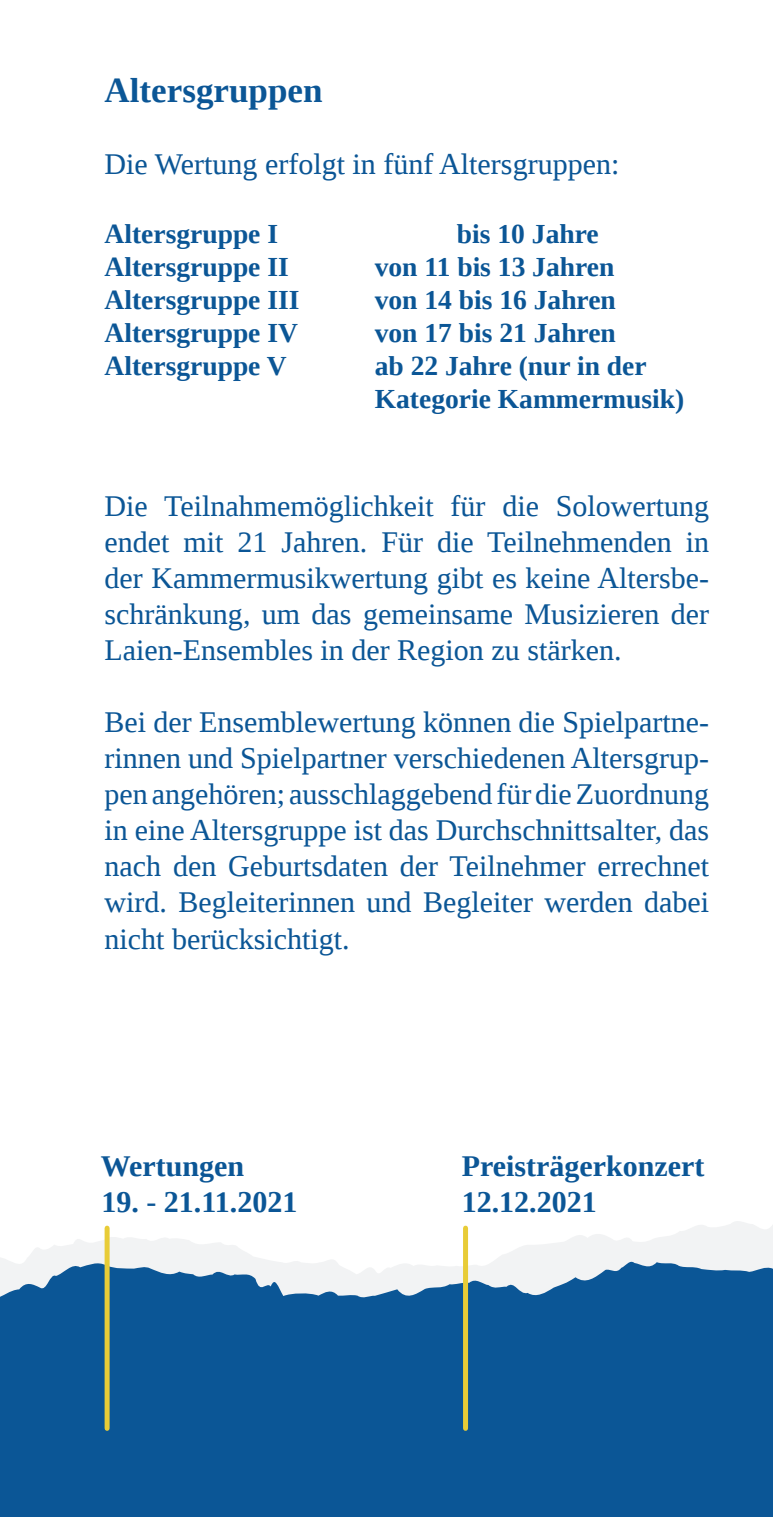
<style>
.page{position:relative;width:773px;height:1517px;background:#fff}
.page>*{position:absolute;margin:0;border:0;box-sizing:border-box;transform-origin:0 0}
.t1{font:700 35px "Liberation Serif";color:#0b5696}
.t2{font:30px/36px "Liberation Serif";color:#0b5696;text-align:justify}
.t3{font:700 30px "Liberation Serif";color:#0b5696}
.t4{font:700 27.5px/33px "Liberation Serif";color:#0b5696}
</style>
<div class="page">
<svg style="left:0;top:1221px;width:772px;height:38px"></svg>
<svg style="left:0;top:1259px;width:772px;height:258px;background:#1d629d"></svg>
<div style="left:105px;top:1228px;width:5px;height:200px;background:#e8cc37"></div>
<div style="left:463px;top:1228px;width:5px;height:200px;background:#e8cc37"></div>
<p class="t1" style="left:105px;top:67px;width:219px">Altersgruppen</p>
<p class="t2" style="left:105px;top:146px;width:516px">Die Wertung erfolgt in fünf Altersgruppen:</p>
<p class="t4" style="left:105px;top:217px;width:175px">Altersgruppe I</p>
<p class="t4" style="left:457px;top:217px;width:143px">bis 10 Jahre</p>
<p class="t4" style="left:105px;top:250px;width:186px">Altersgruppe II</p>
<p class="t4" style="left:375px;top:250px;width:241px">von 11 bis 13 Jahren</p>
<p class="t4" style="left:105px;top:283px;width:196px">Altersgruppe III</p>
<p class="t4" style="left:375px;top:283px;width:242px">von 14 bis 16 Jahren</p>
<p class="t4" style="left:105px;top:316px;width:195px">Altersgruppe IV</p>
<p class="t4" style="left:375px;top:316px;width:242px">von 17 bis 21 Jahren</p>
<p class="t4" style="left:105px;top:349px;width:184px">Altersgruppe V</p>
<p class="t4" style="left:375px;top:349px;width:311px">ab 22 Jahre (nur in der<br>Kategorie Kammermusik)</p>
<p class="t2" style="left:105px;top:488px;width:606px">Die Teilnahmemöglichkeit für die Solowertung endet mit 21 Jahren. Für die Teilnehmenden in der Kammermusikwertung gibt es keine Altersbe&shy;schränkung, um das gemeinsame Musizieren der Laien-Ensembles in der Region zu stärken.</p>
<p class="t2" style="left:105px;top:704px;width:606px">Bei der Ensemblewertung können die Spielpartne&shy;rinnen und Spielpartner verschiedenen Altersgrup&shy;pen angehören; ausschlaggebend für die Zuordnung in eine Altersgruppe ist das Durchschnittsalter, das nach den Geburtsdaten der Teilnehmer errechnet wird. Begleiterinnen und Begleiter werden dabei nicht berücksichtigt.</p>
<p class="t3" style="left:101px;top:1145px;width:145px">Wertungen</p>
<p class="t3" style="left:461px;top:1145px;width:244px">Preisträgerkonzert</p>
<p class="t3" style="left:101px;top:1181px;width:197px">19. - 21.11.2021</p>
<p class="t3" style="left:461px;top:1181px;width:136px">12.12.2021</p>
</div>
